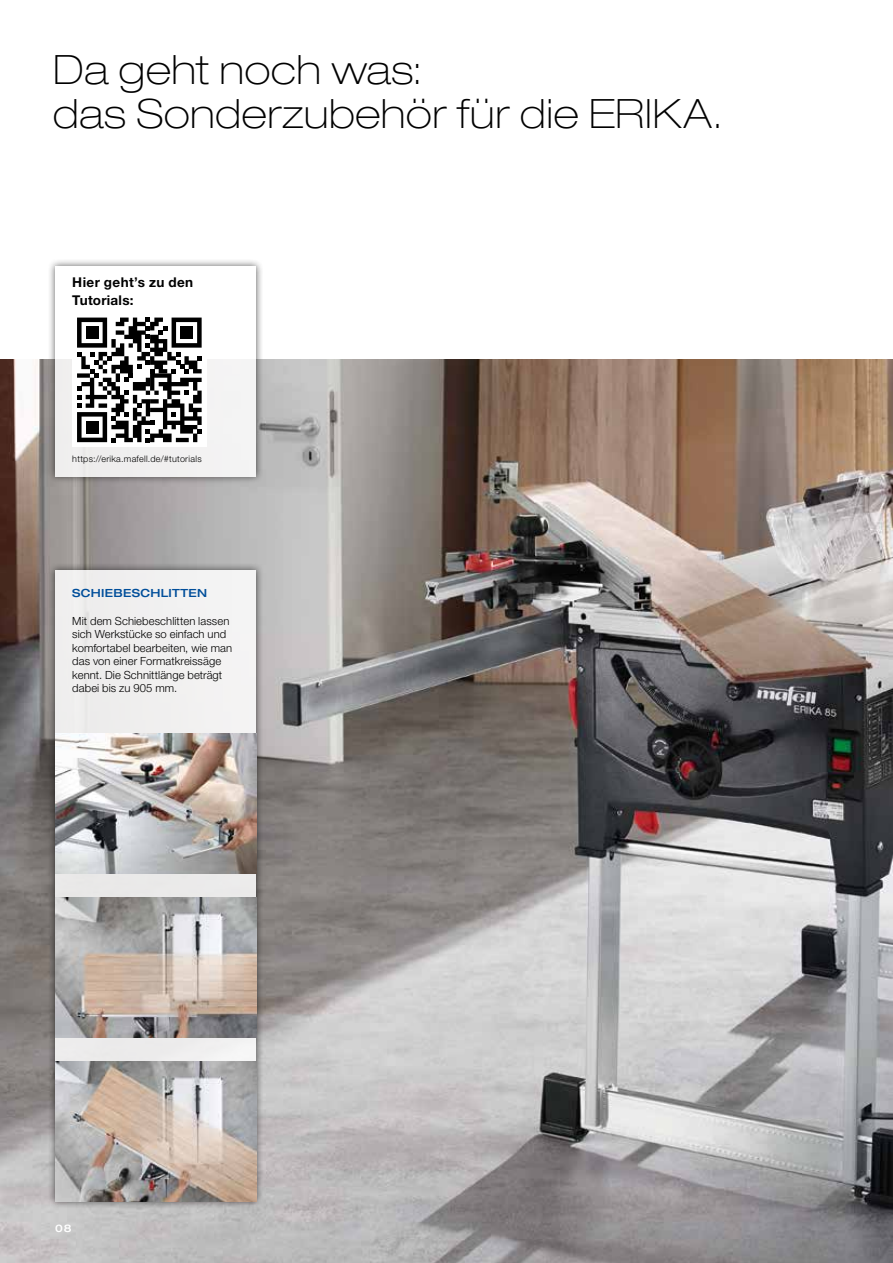
<style>
.page{position:relative;width:893px;height:1263px;background:#fff}
.page>*{position:absolute;margin:0;border:0;box-sizing:border-box;transform-origin:0 0}
.t1{font:100 expanded 40.5px/44px "Helvetica Neue LT Pro";letter-spacing:.015em;color:#000}
.t2{font:700 13.5px/18px "Helvetica Neue LT Pro";letter-spacing:.02em;color:#000}
.t3{font:300 11.25px/13.5px "Helvetica Neue LT Pro";letter-spacing:.005em;color:#000}
.t4{font:500 expanded 11.25px "Helvetica Neue LT Pro";letter-spacing:.025em;color:#004e9a}
.t5{font:500 expanded 10.5px "Helvetica Neue LT Pro";color:#fff}
.t6{font:300 9px "Helvetica Neue LT Pro";letter-spacing:.035em;color:#000}
</style>
<div class="page">
<img style="left:0;top:359px;width:893px;height:904px">
<div style="left:48px;top:258px;width:216px;height:226px;background:#000;opacity:.7"></div>
<div style="left:55px;top:266px;width:201px;height:210px;background:linear-gradient(to right,#f8f8f8,#faf9fa)"></div>
<div style="left:48px;top:562px;width:216px;height:647px;background:#000;opacity:.7"></div>
<div style="left:55px;top:570px;width:201px;height:631px;background:#f0efef"></div>
<img style="left:55px;top:897px;width:201px;height:140px">
<img style="left:55px;top:1061px;width:201px;height:140px">
<img style="left:55px;top:733px;width:201px;height:141px">
<div style="left:72px;top:313px;width:134px;height:134px;background:#fff"></div>
<svg style="left:77px;top:318px;width:125px;height:124px"></svg>
<div style="left:86px;top:326px;width:13px;height:13px;background:#000"></div>
<div style="left:180px;top:326px;width:13px;height:13px;background:#000"></div>
<div style="left:86px;top:421px;width:13px;height:13px;background:#000"></div>
<h1 class="t1" style="left:53px;top:47px;width:670px">Da geht noch was:<br>das Sonderzubehör für die ERIKA.</h1>
<p class="t2" style="left:72px;top:272px;width:122px">Hier geht’s zu den<br>Tutorials:</p>
<p class="t6" style="left:72px;top:454px;width:131px">https://erika.mafell.de/#tutorials</p>
<p class="t4" style="left:72px;top:586px;width:136px">SCHIEBESCHLITTEN</p>
<p class="t3" style="left:72px;top:614px;width:161px">Mit dem Schiebeschlitten lassen sich Werkstücke so einfach und komfortabel bearbeiten, wie man das von einer Formatkreissäge kennt. Die Schnittlänge beträgt dabei bis zu 905 mm.</p>
<p class="t5" style="left:55px;top:1222px;width:18px">08</p>
</div>
